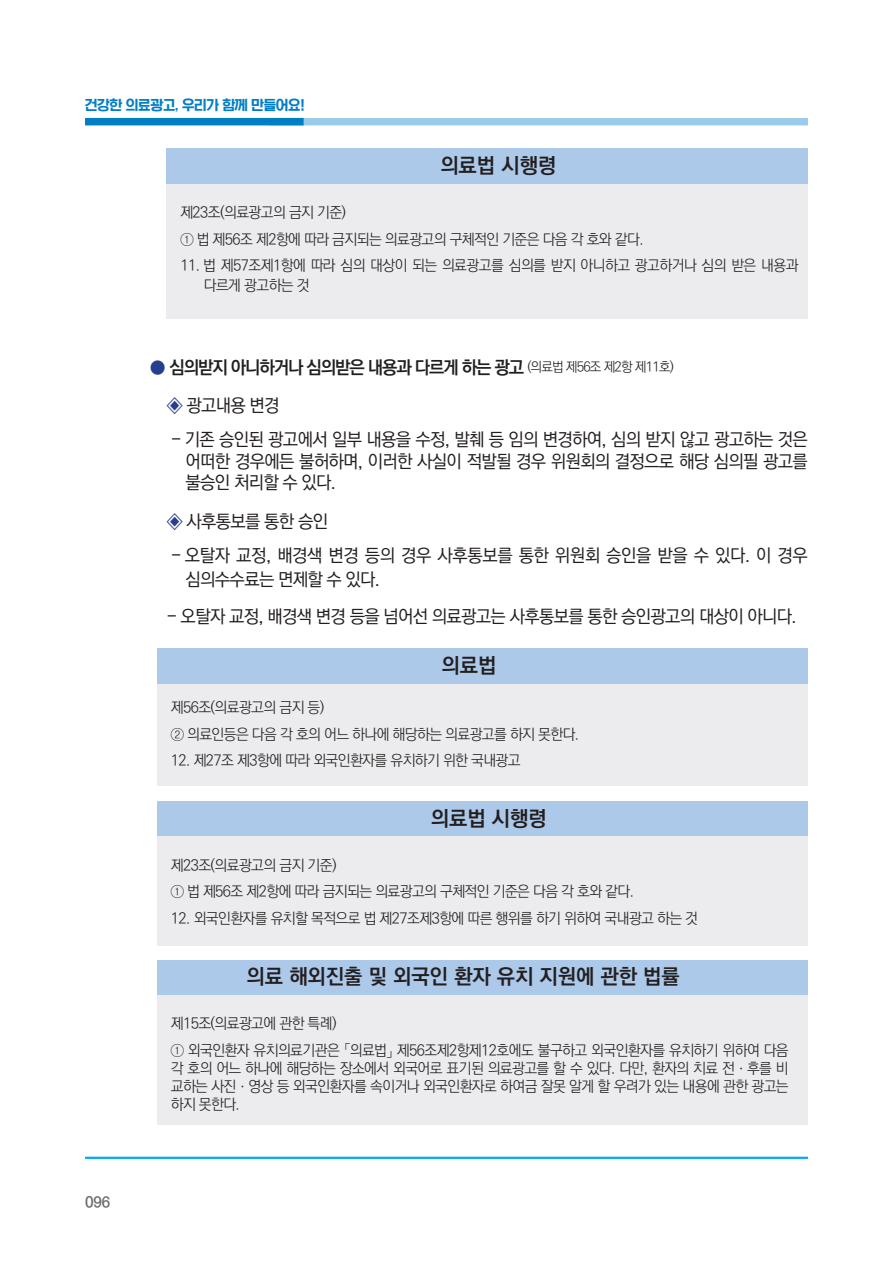
<style>
.page{position:relative;width:893px;height:1263px;background:#fff}
.page>*{position:absolute;margin:0;border:0;box-sizing:border-box;transform-origin:0 0}
.t1{font:700 21px "Ko Pub Dotum";color:#231f20}
.t2{font:500 18px/21.6px "Ko Pub Dotum";letter-spacing:-.04em;color:#231f20;text-align:justify}
.t3{font:18px "Ko Pub Dotum PB";letter-spacing:-.06em;color:#231f20}
.t4{font:300 15px/26.5px "Ko Pub Dotum";letter-spacing:-.04em;color:#231f20}
.t5{font:700 15px "Ko Pub Dotum";color:#6c6d70}
.t6{font:13.5px "Korean SWGI3 R";letter-spacing:-.02em;color:#007ec5;scale:.95 1}
.s1{color:#253f8e}
.s2{font-family:"Ko Pub Dotum PL";font-size:13.5px}
</style>
<div class="page">
<div style="left:270px;top:118px;width:538px;height:7px;background:#9acbe8"></div>
<div style="left:85px;top:118px;width:219px;height:7px;background:#007ec5"></div>
<hr style="left:85px;top:1157px;width:723px;height:2px;background:#00aeef">
<div style="left:157px;top:648px;width:651px;height:36px;background:#acc9e9"></div>
<div style="left:157px;top:684px;width:651px;height:101px;background:#ececee"></div>
<div style="left:167px;top:149px;width:641px;height:35px;background:#acc9e9"></div>
<div style="left:157px;top:802px;width:651px;height:35px;background:#acc9e9"></div>
<div style="left:157px;top:960px;width:651px;height:35px;background:#acc9e9"></div>
<div style="left:167px;top:184px;width:641px;height:135px;background:#ececee"></div>
<div style="left:157px;top:837px;width:651px;height:109px;background:#ececee"></div>
<div style="left:157px;top:995px;width:651px;height:130px;background:#ececee"></div>
<p class="t6" style="left:85px;top:97px;width:233px">건강한 의료광고, 우리가 함께 만들어요!</p>
<h1 class="t1" style="left:440px;top:155px;width:117px">의료법 시행령</h1>
<p class="t4" style="left:180px;top:200px;width:465px">제23조(의료광고의 금지 기준)<br>① 법 제56조 제2항에 따라 금지되는 의료광고의 구체적인 기준은 다음 각 호와 같다.</p>
<p class="t4" style="left:204px;top:256px;width:596px;line-height:19.5px;text-indent:-23px">11. 법 제57조제1항에 따라 심의 대상이 되는 의료광고를 심의를 받지 아니하고 광고하거나 심의 받은 내용과 다르게 광고하는 것</p>
<p class="t3" style="left:150px;top:358px;width:525px"><span class="s1">●</span> 심의받지 아니하거나 심의받은 내용과 다르게 하는 광고 <span class="s2">(의료법 제56조 제2항 제11호)</span></p>
<p class="t2" style="left:167px;top:395px;width:114px"><span class="s1">◈</span> 광고내용 변경</p>
<p class="t2" style="left:186px;top:429px;width:624px;text-indent:-14px">- 기존 승인된 광고에서 일부 내용을 수정, 발췌 등 임의 변경하여, 심의 받지 않고 광고하는 것은 어떠한 경우에든 불허하며, 이러한 사실이 적발될 경우 위원회의 결정으로 해당 심의필 광고를 불승인 처리할 수 있다.</p>
<p class="t2" style="left:167px;top:511px;width:163px"><span class="s1">◈</span> 사후통보를 통한 승인</p>
<p class="t2" style="left:186px;top:544px;width:624px;line-height:24px;text-indent:-14px">- 오탈자 교정, 배경색 변경 등의 경우 사후통보를 통한 위원회 승인을 받을 수 있다. 이 경우 심의수수료는 면제할 수 있다.</p>
<p class="t2" style="left:167px;top:606px;width:631px">- 오탈자 교정, 배경색 변경 등을 넘어선 의료광고는 사후통보를 통한 승인광고의 대상이 아니다.</p>
<h1 class="t1" style="left:441px;top:654px;width:56px">의료법</h1>
<p class="t4" style="left:171px;top:695px;width:410px">제56조(의료광고의 금지 등)<br>② 의료인등은 다음 각 호의 어느 하나에 해당하는 의료광고를 하지 못한다.</p>
<p class="t4" style="left:171px;top:748px;width:351px">12. 제27조 제3항에 따라 외국인환자를 유치하기 위한 국내광고</p>
<h1 class="t1" style="left:431px;top:807px;width:117px">의료법 시행령</h1>
<p class="t4" style="left:171px;top:852px;width:465px">제23조(의료광고의 금지 기준)<br>① 법 제56조 제2항에 따라 금지되는 의료광고의 구체적인 기준은 다음 각 호와 같다.</p>
<p class="t4" style="left:171px;top:905px;width:529px">12. 외국인환자를 유치할 목적으로 법 제27조제3항에 따른 행위를 하기 위하여 국내광고 하는 것</p>
<h1 class="t1" style="left:247px;top:966px;width:435px">의료 해외진출 및 외국인 환자 유치 지원에 관한 법률</h1>
<p class="t5" style="left:85px;top:1195px;width:27px">096</p>
<p class="t4" style="left:171px;top:1011px;width:619px">제15조(의료광고에 관한 특례)<br>① 외국인환자 유치의료기관은 「의료법」 제56조제2항제12호에도 불구하고 외국인환자를 유치하기 위하여 다음</p>
<p class="t4" style="left:171px;top:1060px;width:619px;line-height:18px;text-align:justify">각 호의 어느 하나에 해당하는 장소에서 외국어로 표기된 의료광고를 할 수 있다. 다만, 환자의 치료 전ㆍ후를 비 교하는 사진ㆍ영상 등 외국인환자를 속이거나 외국인환자로 하여금 잘못 알게 할 우려가 있는 내용에 관한 광고는 하지 못한다.</p>
</div>
